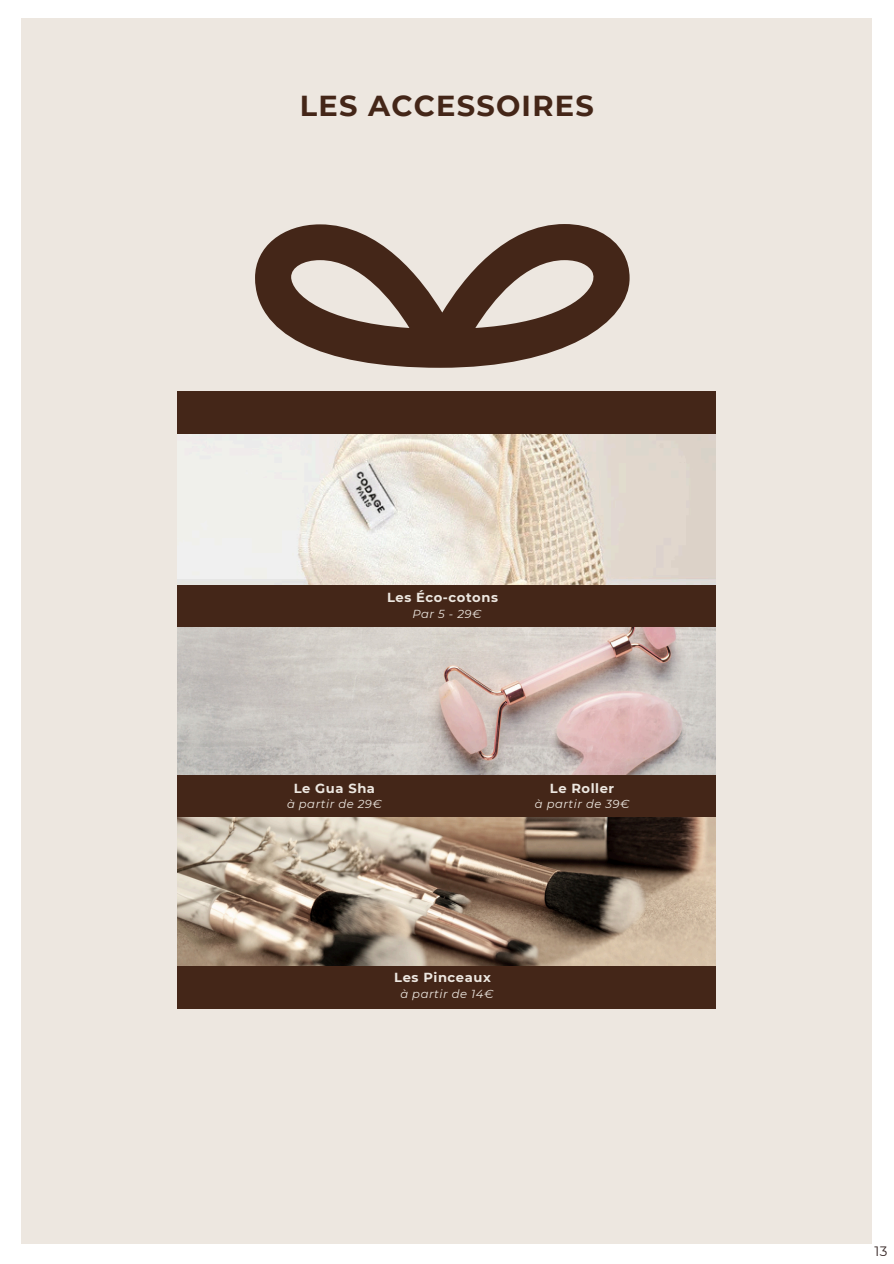
<style>
.page{position:relative;width:894px;height:1264px;background:#fff}
.page>*{position:absolute;margin:0;border:0;box-sizing:border-box;transform-origin:0 0}
.t1{font:700 28.8px "Montserrat";letter-spacing:.045em;color:#442618}
.t2{font:13.5px "Montserrat";color:#362625}
.t3{font:700 13.05px "Montserrat";letter-spacing:.045em;color:#ede7e0}
.t4{font:italic 11.55px "Montserrat";letter-spacing:.045em;color:#ede7e0}
</style>
<div class="page">
<div style="left:22px;top:19px;width:849px;height:1224px;background:#ede7e0"></div>
<img style="left:178px;top:433px;width:537px;height:152px">
<div style="left:178px;top:585px;width:537px;height:42px;background:#442618"></div>
<div style="left:178px;top:391px;width:537px;height:42px;background:#442618"></div>
<svg style="left:255px;top:224px;width:374px;height:144px;fill:#442618"></svg>
<img style="left:178px;top:627px;width:537px;height:148px">
<div style="left:178px;top:775px;width:537px;height:43px;background:#442618"></div>
<img style="left:178px;top:817px;width:537px;height:149px">
<div style="left:178px;top:966px;width:537px;height:42px;background:#442618"></div>
<p class="t1" style="left:300px;top:88px;width:295px">LES ACCESSOIRES</p>
<h2 class="t3" style="left:387px;top:589px;width:112px">Les Éco-cotons</h2>
<h2 class="t4" style="left:412px;top:606px;width:70px">Par 5 - 29€</h2>
<p class="t3" style="left:293px;top:780px;width:83px">Le Gua Sha</p>
<p class="t4" style="left:287px;top:797px;width:96px">à partir de 29€</p>
<p class="t3" style="left:549px;top:780px;width:66px">Le Roller</p>
<p class="t4" style="left:534px;top:797px;width:96px">à partir de 39€</p>
<p class="t3" style="left:394px;top:969px;width:98px">Les Pinceaux</p>
<p class="t4" style="left:400px;top:986px;width:94px">à partir de 14€</p>
<p class="t2" style="left:874px;top:1243px;width:15px">13</p>
</div>
